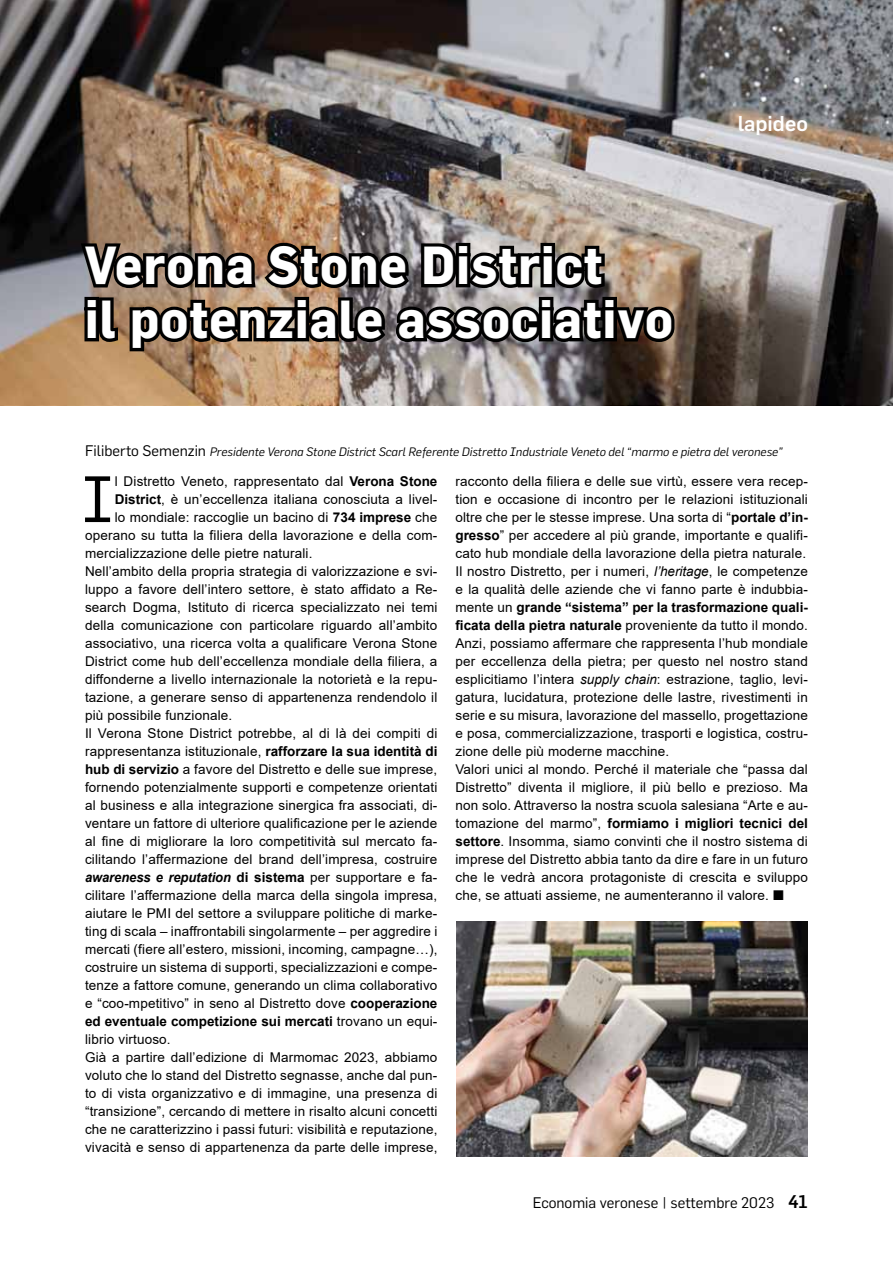
<style>
.page{position:relative;width:893px;height:1263px;background:#fff}
.page>*{position:absolute;margin:0;border:0;box-sizing:border-box;transform-origin:0 0}
.t1{font:64.05px "Flama";color:#000}
.t2{font:700 52.5px/54px "Flama";letter-spacing:.025em;color:#fff;scale:.93 1}
.t3{font:500 21px "Flama";color:#fff}
.t4{font:15px "Flama";color:#000}
.t5{font:13.5px/18px "Arial";letter-spacing:.01em;color:#000}
.t6{font:700 13.5px "Arial";color:#000}
.t7{font:italic 700 13.5px "Arial";letter-spacing:-.005em;color:#000;scale:.96 1}
.t8{font:italic 12px "Flama";color:#000}
.s1{font-style:normal;font-size:15px}
.s2{font-weight:700}
.s3{font-style:normal}
.s4{font-weight:400;font-style:normal}
.s5{font-weight:400}
.s6{font-style:italic}
.s7{font-family:"Flama"}
.s8{font-weight:500;font-size:18px}
</style>
<div class="page">
<img style="left:0;top:0;width:893px;height:405px">
<img style="left:76px;top:239px;width:602px;height:116px">
<img style="left:456px;top:922px;width:352px;height:235px">
<h2 class="t2" style="left:85px;top:237px;width:634px">Verona Stone District<br>il potenziale associativo</h2>
<h3 class="t3" style="left:738px;top:109px;width:72px">lapideo</h3>
<p class="t8" style="left:85px;top:445px;width:699px"><span class="s1">Filiberto Semenzin</span> Presidente Verona Stone District Scarl Referente Distretto Industriale Veneto del “marmo e pietra del veronese”</p>
<h1 class="t1" style="left:81px;top:462px;width:34px">I</h1>
<p class="t5" style="left:115px;top:472px;width:324px">l Distretto Veneto, rappresentato dal <span class="s2">Verona Stone</span></p>
<p class="t5" style="left:115px;top:490px;width:324px"><span class="s2">District</span>, è un’eccellenza italiana conosciuta a livel-</p>
<p class="t5" style="left:115px;top:508px;width:324px">lo mondiale: raccoglie un bacino di <span class="s2">734 imprese</span> che</p>
<p class="t5" style="left:85px;top:526px;width:354px">operano su tutta la filiera della lavorazione e della com-</p>
<p class="t5" style="left:85px;top:544px;width:229px">mercializzazione delle pietre naturali.</p>
<p class="t5" style="left:85px;top:562px;width:354px">Nell’ambito della propria strategia di valorizzazione e svi-</p>
<p class="t5" style="left:85px;top:580px;width:354px">luppo a favore dell’intero settore, è stato affidato a Re-</p>
<p class="t5" style="left:85px;top:598px;width:354px">search Dogma, Istituto di ricerca specializzato nei temi</p>
<p class="t5" style="left:85px;top:616px;width:354px">della comunicazione con particolare riguardo all’ambito</p>
<p class="t5" style="left:85px;top:634px;width:354px">associativo, una ricerca volta a qualificare Verona Stone</p>
<p class="t5" style="left:85px;top:652px;width:354px">District come hub dell’eccellenza mondiale della filiera, a</p>
<p class="t5" style="left:85px;top:670px;width:354px">diffonderne a livello internazionale la notorietà e la repu-</p>
<p class="t5" style="left:85px;top:688px;width:354px">tazione, a generare senso di appartenenza rendendolo il</p>
<p class="t5" style="left:85px;top:706px;width:149px">più possibile funzionale.</p>
<p class="t5" style="left:85px;top:724px;width:354px">Il Verona Stone District potrebbe, al di là dei compiti di</p>
<p class="t5" style="left:85px;top:742px;width:354px">rappresentanza istituzionale, <span class="s2">rafforzare la sua identità di</span></p>
<p class="t5" style="left:85px;top:760px;width:354px"><span class="s2">hub di servizio</span> a favore del Distretto e delle sue imprese,</p>
<p class="t5" style="left:85px;top:778px;width:354px">fornendo potenzialmente supporti e competenze orientati</p>
<p class="t5" style="left:85px;top:796px;width:354px">al business e alla integrazione sinergica fra associati, di-</p>
<p class="t5" style="left:85px;top:814px;width:354px">ventare un fattore di ulteriore qualificazione per le aziende</p>
<p class="t5" style="left:85px;top:832px;width:354px">al fine di migliorare la loro competitività sul mercato fa-</p>
<p class="t5" style="left:85px;top:850px;width:354px">cilitando l’affermazione del brand dell’impresa, costruire</p>
<p class="t7" style="left:85px;top:868px;width:369px">awareness e reputation <span class="s3">di sistema</span> <span class="s4">per supportare e fa-</span></p>
<p class="t5" style="left:85px;top:886px;width:354px">cilitare l’affermazione della marca della singola impresa,</p>
<p class="t5" style="left:85px;top:904px;width:354px">aiutare le PMI del settore a sviluppare politiche di marke-</p>
<p class="t5" style="left:85px;top:922px;width:354px">ting di scala – inaffrontabili singolarmente – per aggredire i</p>
<p class="t5" style="left:85px;top:940px;width:354px">mercati (fiere all’estero, missioni, incoming, campagne…),</p>
<p class="t5" style="left:85px;top:958px;width:354px">costruire un sistema di supporti, specializzazioni e compe-</p>
<p class="t5" style="left:85px;top:976px;width:354px">tenze a fattore comune, generando un clima collaborativo</p>
<p class="t5" style="left:85px;top:994px;width:354px">e “coo-mpetitivo” in seno al Distretto dove <span class="s2">cooperazione</span></p>
<p class="t6" style="left:85px;top:1012px;width:354px">ed eventuale competizione sui mercati <span class="s5">trovano un equi-</span></p>
<p class="t5" style="left:85px;top:1030px;width:87px">librio virtuoso.</p>
<p class="t5" style="left:85px;top:1048px;width:354px">Già a partire dall’edizione di Marmomac 2023, abbiamo</p>
<p class="t5" style="left:85px;top:1066px;width:354px">voluto che lo stand del Distretto segnasse, anche dal pun-</p>
<p class="t5" style="left:85px;top:1084px;width:354px">to di vista organizzativo e di immagine, una presenza di</p>
<p class="t5" style="left:85px;top:1102px;width:354px">“transizione”, cercando di mettere in risalto alcuni concetti</p>
<p class="t5" style="left:85px;top:1120px;width:354px">che ne caratterizzino i passi futuri: visibilità e reputazione,</p>
<p class="t5" style="left:85px;top:1138px;width:354px">vivacità e senso di appartenenza da parte delle imprese,</p>
<p class="t5" style="left:455px;top:472px;width:354px">racconto della filiera e delle sue virtù, essere vera recep&shy;tion e occasione di incontro per le relazioni istituzionali oltre che per le stesse imprese. Una sorta di “<span class="s2">portale d’in&shy;gresso</span>” per accedere al più grande, importante e qualifi&shy;cato hub mondiale della lavorazione della pietra naturale.<br>Il nostro Distretto, per i numeri, <span class="s6">l’heritage</span>, le competenze e la qualità delle aziende che vi fanno parte è indubbia&shy;mente un <span class="s2">grande “sistema” per la trasformazione quali&shy;ficata della pietra naturale</span> proveniente da tutto il mondo.<br>Anzi, possiamo affermare che rappresenta l’hub mondiale per eccellenza della pietra; per questo nel nostro stand esplicitiamo l’intera <span class="s6">supply chain</span>: estrazione, taglio, levi&shy;gatura, lucidatura, protezione delle lastre, rivestimenti in serie e su misura, lavorazione del massello, progettazione e posa, commercializzazione, trasporti e logistica, costru&shy;zione delle più moderne macchine.<br>Valori unici al mondo. Perché il materiale che “passa dal Distretto” diventa il migliore, il più bello e prezioso. Ma non solo. Attraverso la nostra scuola salesiana “Arte e au&shy;tomazione del marmo”, <span class="s2">formiamo i migliori tecnici del settore</span>. Insomma, siamo convinti che il nostro sistema di imprese del Distretto abbia tanto da dire e fare in un futuro che le vedrà ancora protagoniste di crescita e sviluppo che, se attuati assieme, ne aumenteranno il valore. <span class="s7">π</span></p>
<p class="t4" style="left:533px;top:1193px;width:277px">Economia veronese | settembre 2023 <span class="s8">41</span></p>
</div>
